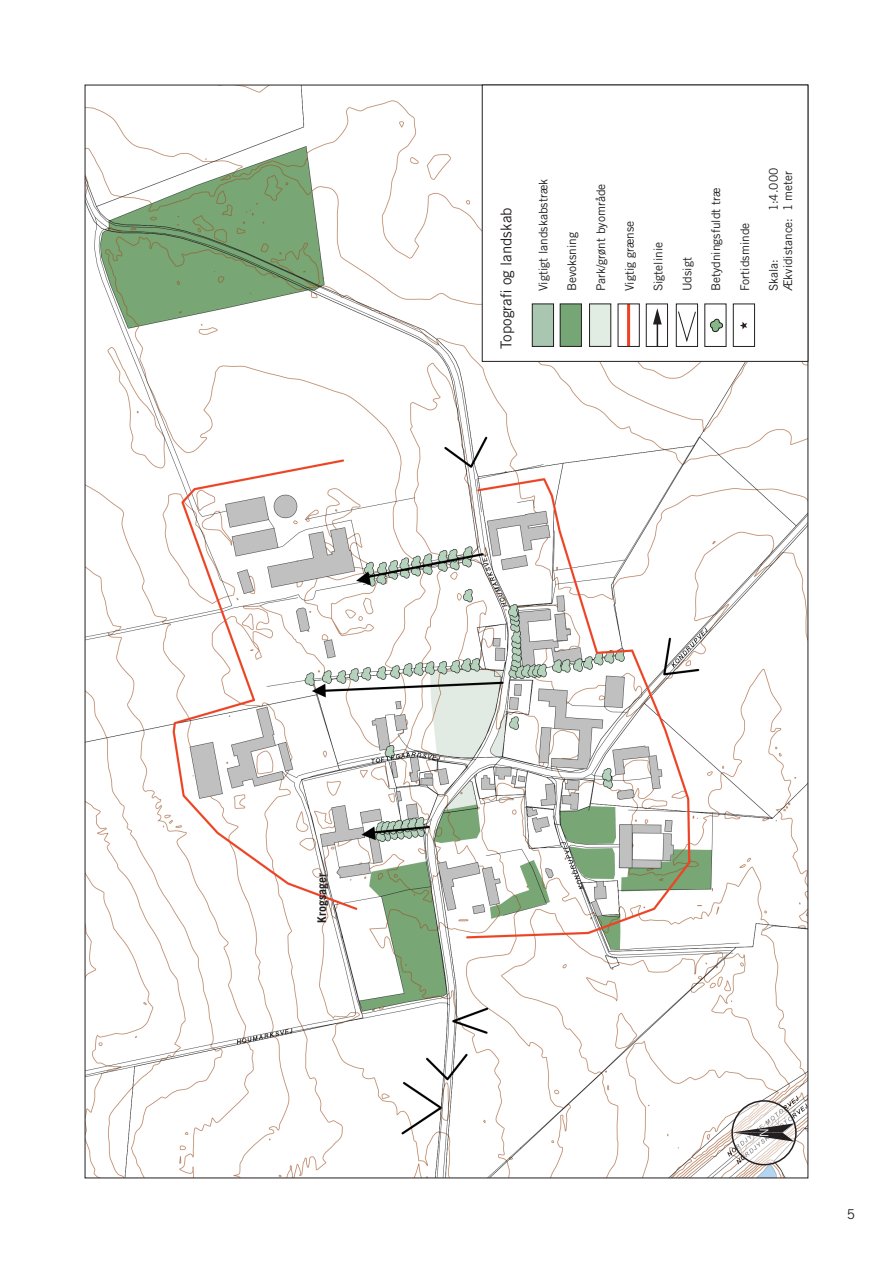
<style>
.page{position:relative;width:893px;height:1263px;background:#fff}
.page>*{position:absolute;margin:0;border:0;box-sizing:border-box;transform-origin:0 0}
.t1{font:15px "Trade Gothic LT Std";color:#231f20}
.t2{font:13.5px "Trade Gothic LT Std";color:#231f20}
.t3{font:12px/14.4px "Trade Gothic LT Std";color:#231f20;text-align:right}
.Kort_8{font:700 12px "Trade Gothic LT Std";color:#231f20}
.t4{font:300 12px "Trade Gothic LT Std";color:#fff}
</style>
<div class="page">
<img style="left:87px;top:87px;width:719px;height:1089px">
<div style="left:482px;top:85px;width:326px;height:276px;background:#fff"></div>
<div style="left:482px;top:85px;width:326px;height:277px;border:1px solid #231f20"></div>
<div style="left:532px;top:304px;width:21px;height:42px;background:#a8c6b0"></div>
<div style="left:532px;top:304px;width:22px;height:42px;border:1px solid #231f20"></div>
<div style="left:560px;top:304px;width:21px;height:42px;background:#77a676"></div>
<div style="left:560px;top:304px;width:21px;height:42px;border:1px solid #231f20"></div>
<div style="left:589px;top:304px;width:22px;height:42px;background:#e1ece3"></div>
<div style="left:589px;top:304px;width:22px;height:42px;border:1px solid #231f20"></div>
<hr style="left:627px;top:304px;width:3px;height:42px;background:#ef4222">
<div style="left:676px;top:304px;width:22px;height:42px;border:1px solid #231f20"></div>
<svg style="left:677px;top:311px;width:19px;height:32px"></svg>
<svg style="left:710px;top:319px;width:13px;height:13px"></svg>
<div style="left:646px;top:304px;width:22px;height:42px;border:1px solid #231f20"></div>
<svg style="left:653px;top:308px;width:9px;height:38px"></svg>
<svg style="left:741px;top:323px;width:5px;height:5px"></svg>
<div style="left:733px;top:304px;width:22px;height:42px;border:1px solid #231f20"></div>
<svg style="left:732px;top:1101px;width:64px;height:64px"></svg>
<div style="left:731px;top:1100px;width:66px;height:65px;border:2px solid #231f20;border-radius:50%"></div>
<svg style="left:732px;top:1123px;width:62px;height:19px"></svg>
<p class="t1" style="left:497px;top:349px;width:143px;rotate:-90deg">Topografi og landskab</p>
<p class="t3" style="left:536px;top:291px;width:114px;rotate:-90deg">Vigtigt landskabstræk</p>
<p class="t3" style="left:565px;top:291px;width:61px;rotate:-90deg">Bevoksning</p>
<p class="t3" style="left:593px;top:291px;width:109px;rotate:-90deg">Park/grønt byområde</p>
<p class="t3" style="left:622px;top:291px;width:72px;rotate:-90deg">Vigtig grænse</p>
<p class="t3" style="left:651px;top:291px;width:51px;rotate:-90deg">Sigtelinie</p>
<p class="t3" style="left:680px;top:291px;width:35px;rotate:-90deg">Udsigt</p>
<p class="t3" style="left:709px;top:291px;width:105px;rotate:-90deg">Betydningsfuldt træ</p>
<p class="t3" style="left:737px;top:291px;width:70px;rotate:-90deg">Fortidsminde</p>
<p class="t3" style="left:766px;top:291px;width:125px;rotate:-90deg">1:4.000<br>Ækvidistance: 1 meter</p>
<p class="t3" style="left:766px;top:291px;width:33px;rotate:-90deg">Skala:</p>
<p class="Kort_8" style="left:314px;top:923px;width:51px;rotate:-90deg">Krogsager</p>
<p class="t4" style="left:757px;top:1137px;width:10px;rotate:-90deg">N</p>
<p class="t2" style="left:847px;top:1206px;width:10px">5</p>
</div>
